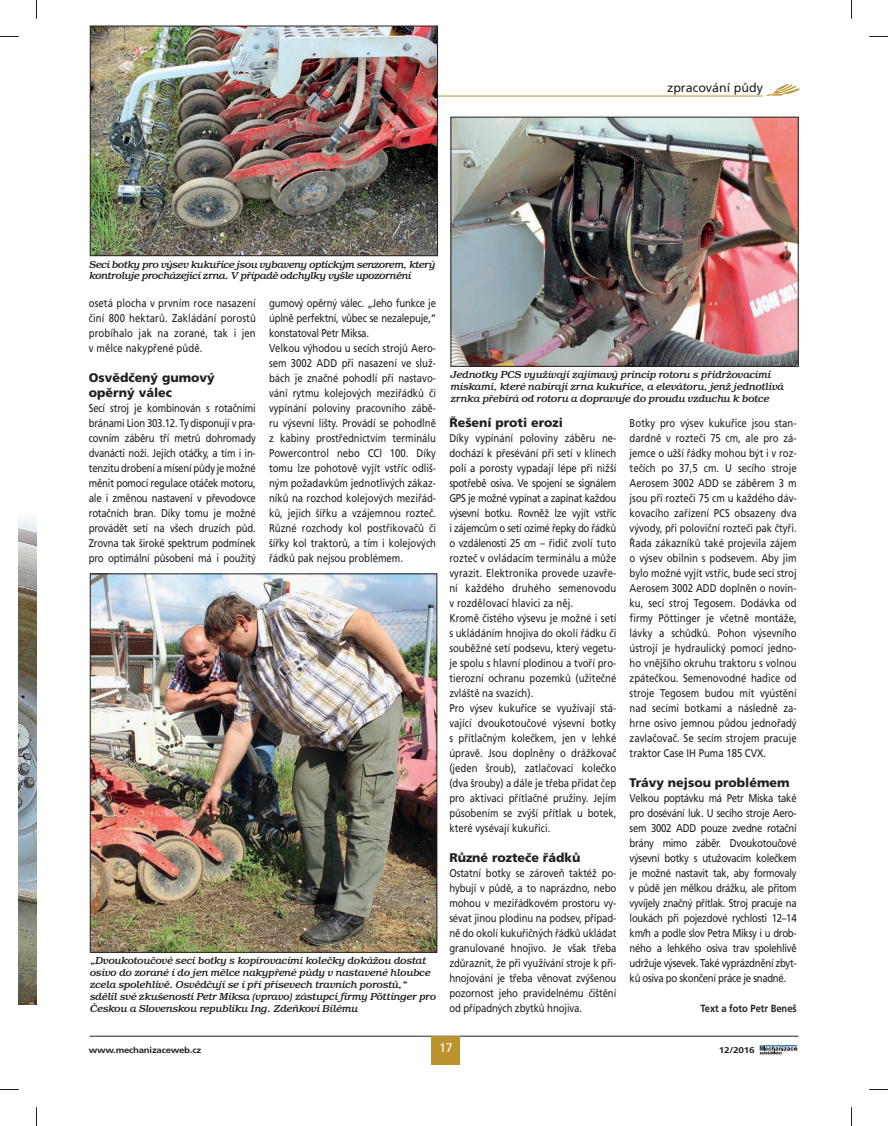
<style>
.page{position:relative;width:888px;height:1126px;background:#fff}
.page>*{position:absolute;margin:0;border:0;box-sizing:border-box;transform-origin:0 0}
.t1{font:900 12.5px/15px "Frutiger CE";color:#231f20}
.t2{font:12.5px "Frutiger CE";color:#231f20}
.t3{font:12.5px "Frutiger CE";color:#fff}
.t4{font:11.25px/15px "Frutiger CE";color:#231f20;text-align:justify;scale:.85 1}
.t5{font:italic 500 10.38px/11.9px "Bookman Itc TEE";color:#231f20}
.t6{font:italic 500 10.38px/11.9px "Bookman Itc TEE";letter-spacing:-.02em;color:#231f20}
.t7{font:700 10.38px "Frutiger CE";color:#231f20;scale:.9 1}
.t8{font:700 8.38px "Frutiger CE";letter-spacing:-.025em;color:#231f20;scale:1.15 1}
.t9{font:700 8.38px "Frutiger CE";letter-spacing:-.025em;color:#231f20;scale:1.2 1}
</style>
<div class="page">
<img style="left:766px;top:83px;width:34px;height:13px">
<hr style="left:89px;top:96px;width:674px;height:1px;background:#ba922e">
<hr style="left:90px;top:1035px;width:708px;height:1px;background:#231f20">
<div style="left:432px;top:1036px;width:28px;height:28px;background:#ba922e"></div>
<img style="left:759px;top:1054px;width:24px;height:1px">
<svg style="left:759px;top:1045px;width:39px;height:9px"></svg>
<img style="left:19px;top:518px;width:17px;height:486px">
<img style="left:92px;top:575px;width:343px;height:375px">
<div style="left:90px;top:573px;width:347px;height:379px;border:1px solid #231f20"></div>
<img style="left:92px;top:28px;width:344px;height:226px">
<div style="left:90px;top:26px;width:348px;height:230px;border:1px solid #231f20"></div>
<img style="left:453px;top:119px;width:343px;height:245px">
<svg style="left:0;top:36px;width:19px;height:1px"></svg>
<svg style="left:869px;top:36px;width:19px;height:1px"></svg>
<svg style="left:0;top:1089px;width:19px;height:1px"></svg>
<svg style="left:869px;top:1089px;width:19px;height:1px"></svg>
<svg style="left:36px;top:0;width:1px;height:19px"></svg>
<svg style="left:36px;top:1107px;width:1px;height:18px"></svg>
<svg style="left:851px;top:0;width:1px;height:19px"></svg>
<svg style="left:851px;top:1107px;width:1px;height:18px"></svg>
<p class="t2" style="left:667px;top:82px;width:97px">zpracování půdy</p>
<p class="t6" style="left:90px;top:259px;width:347px">Secí botky pro výsev kukuřice jsou vybaveny optickým senzorem, který kontroluje procházející zrna. V případě odchylky vyšle upozornění</p>
<p class="t4" style="left:89px;top:296px;width:198px">osetá plocha v prvním roce nasazení činí 800 hektarů. Zakládání porostů probíhalo jak na zorané, tak i jen v mělce nakypřené půdě.</p>
<p class="t1" style="left:89px;top:371px;width:128px">Osvědčený gumový opěrný válec</p>
<p class="t4" style="left:89px;top:401px;width:198px">Secí stroj je kombinován s rotačními bránami Lion 303.12. Ty disponují v pra&shy;covním záběru tří metrů dohromady dvanácti noži. Jejich otáčky, a tím i in&shy;tenzitu drobení a mísení půdy je možné měnit pomocí regulace otáček motoru, ale i změnou nastavení v převodovce rotačních bran. Díky tomu je možné provádět setí na všech druzích půd.<br>Zrovna tak široké spektrum podmínek pro optimální působení má i použitý</p>
<p class="t4" style="left:269px;top:296px;width:198px;text-align:left">gumový opěrný válec. „Jeho funkce je úplně perfektní, vůbec se nezalepuje,“ konstatoval Petr Miksa.<br>Velkou výhodou u secích strojů Aero&shy;sem 3002 ADD při nasazení ve služ&shy;bách je značné pohodlí při nastavo&shy;vání rytmu kolejových meziřádků či vypínání poloviny pracovního zábě&shy;ru výsevní lišty. Provádí se pohodlně z kabiny prostřednictvím terminálu Powercontrol nebo CCI 100. Díky tomu lze pohotově vyjít vstříc odliš&shy;ným požadavkům jednotlivých zákaz&shy;níků na rozchod kolejových meziřád&shy;ků, jejich šířku a vzájemnou rozteč.<br>Různé rozchody kol postřikovačů či šířky kol traktorů, a tím i kolejových řádků pak nejsou problémem.</p>
<p class="t5" style="left:90px;top:955px;width:348px">„Dvoukotoučové secí botky s kopírovacími kolečky dokážou dostat osivo do zorané i do jen mělce nakypřené půdy v nastavené hloubce zcela spolehlivě. Osvědčují se i při přísevech travních porostů,“ sdělil své zkušenosti Petr Miksa (vpravo) zástupci firmy Pöttinger pro Českou a Slovenskou republiku Ing. Zdeňkovi Bílému</p>
<p class="t5" style="left:451px;top:370px;width:335px">Jednotky PCS využívají zajímavý princip rotoru s přidržovacími miskami, které nabírají zrna kukuřice, a elevátoru, jenž jednotlivá zrnka přebírá od rotoru a dopravuje do proudu vzduchu k botce</p>
<p class="t1" style="left:449px;top:416px;width:115px">Řešení proti erozi</p>
<p class="t4" style="left:449px;top:431px;width:198px;text-align:left">Díky vypínání poloviny záběru ne&shy;dochází k přesévání při setí v klínech polí a porosty vypadají lépe při nižší spotřebě osiva. Ve spojení se signálem GPS je možné vypínat a zapínat každou výsevní botku. Rovněž lze vyjít vstříc i zájemcům o setí ozimé řepky do řádků o vzdálenosti 25 cm – řidič zvolí tuto rozteč v ovládacím terminálu a může vyrazit. Elektronika provede uzavře&shy;ní každého druhého semenovodu v rozdělovací hlavici za něj.<br>Kromě čistého výsevu je možné i setí s ukládáním hnojiva do okolí řádku či souběžné setí podsevu, který vegetu&shy;je spolu s hlavní plodinou a tvoří pro&shy;tierozní ochranu pozemků (užitečné zvláště na svazích).<br>Pro výsev kukuřice se využívají stá&shy;vající dvoukotoučové výsevní botky s přítlačným kolečkem, jen v lehké úpravě. Jsou doplněny o drážkovač (jeden šroub), zatlačovací kolečko (dva šrouby) a dále je třeba přidat čep pro aktivaci přítlačné pružiny. Jejím působením se zvýší přítlak u botek, které vysévají kukuřici.</p>
<p class="t1" style="left:449px;top:851px;width:133px">Různé rozteče řádků</p>
<p class="t4" style="left:449px;top:866px;width:198px">Ostatní botky se zároveň taktéž po&shy;hybují v půdě, a to naprázdno, nebo mohou v meziřádkovém prostoru vy&shy;sévat jinou plodinu na podsev, případ&shy;ně do okolí kukuřičných řádků ukládat granulované hnojivo. Je však třeba zdůraznit, že při využívání stroje k při&shy;hnojování je třeba věnovat zvýšenou pozornost jeho pravidelnému čištění od případných zbytků hnojiva.</p>
<p class="t4" style="left:630px;top:416px;width:198px">Botky pro výsev kukuřice jsou stan&shy;dardně v rozteči 75 cm, ale pro zá&shy;jemce o užší řádky mohou být i v roz&shy;tečích po 37,5 cm. U secího stroje Aerosem 3002 ADD se záběrem 3 m jsou při rozteči 75 cm u každého dáv&shy;kovacího zařízení PCS obsazeny dva vývody, při poloviční rozteči pak čtyři.<br>Řada zákazníků také projevila zájem o výsev obilnin s podsevem. Aby jim bylo možné vyjít vstříc, bude secí stroj Aerosem 3002 ADD doplněn o novin&shy;ku, secí stroj Tegosem. Dodávka od firmy Pöttinger je včetně montáže, lávky a schůdků. Pohon výsevního ústrojí je hydraulický pomocí jedno&shy;ho vnějšího okruhu traktoru s volnou zpátečkou. Semenovodné hadice od stroje Tegosem budou mít vyústění nad secími botkami a následně za&shy;hrne osivo jemnou půdou jednořadý zavlačovač. Se secím strojem pracuje traktor Case IH Puma 185 CVX.</p>
<p class="t1" style="left:630px;top:776px;width:162px">Trávy nejsou problémem</p>
<p class="t4" style="left:630px;top:791px;width:198px">Velkou poptávku má Petr Miska také pro dosévání luk. U secího stroje Aero&shy;sem 3002 ADD pouze zvedne rotační brány mimo záběr. Dvoukotoučové výsevní botky s utužovacím kolečkem je možné nastavit tak, aby formovaly v půdě jen mělkou drážku, ale přitom vyvíjely značný přítlak. Stroj pracuje na loukách při pojezdové rychlosti 12–14 km/h a podle slov Petra Miksy i u drob&shy;ného a lehkého osiva trav spolehlivě udržuje výsevek. Také vyprázdnění zbyt&shy;ků osiva po skončení práce je snadné.</p>
<p class="t7" style="left:701px;top:1004px;width:108px">Text a foto Petr Beneš</p>
<p class="t8" style="left:89px;top:1046px;width:99px">www.mechanizaceweb.cz</p>
<p class="t3" style="left:439px;top:1042px;width:15px">17</p>
<p class="t9" style="left:719px;top:1046px;width:31px">12/2016</p>
</div>
